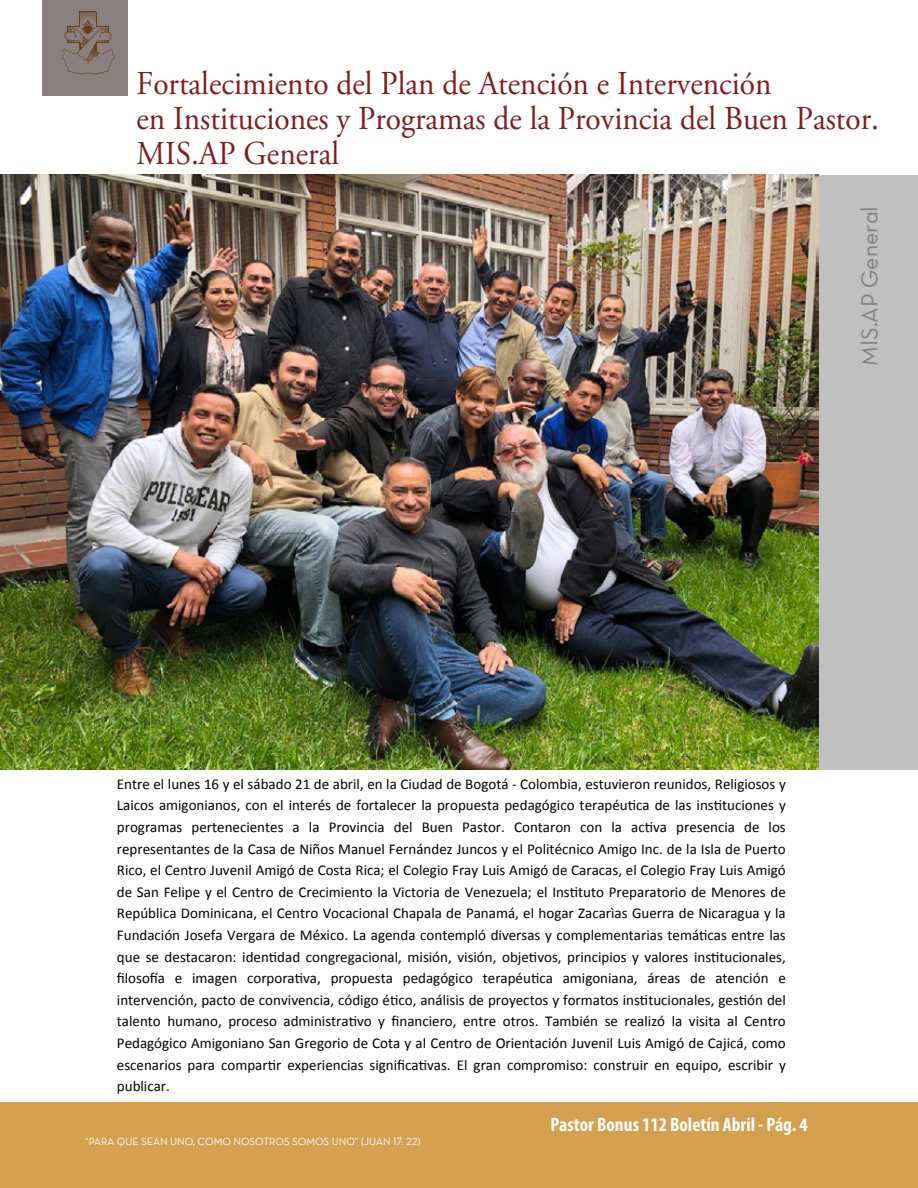
<style>
.page{position:relative;width:918px;height:1188px;background:#fff}
.page>*{position:absolute;margin:0;border:0;box-sizing:border-box;transform-origin:0 0}
.t1{font:33.3px/35px "Adobe Garamond Pro";color:#801d1e;scale:.94 1}
.t2{font:23.7px "Neutra Text Book Alt";color:#808080}
.t3{font:700 condensed 19.5px "Myriad Pro";color:#fff}
.t4{font:15px/21.6px "Calibri";color:#000;text-align:justify}
.t5{font:10.65px "Neutra Text Book Alt";color:#fff}
</style>
<div class="page">
<div style="left:0;top:1103px;width:917px;height:85px;background:#d4a04f"></div>
<div style="left:42px;top:0;width:85px;height:96px;background:#8b8080"></div>
<svg style="left:61px;top:12px;width:54px;height:63px"></svg>
<img style="left:0;top:175px;width:818px;height:594px">
<div style="left:818px;top:175px;width:99px;height:595px;background:#c0c0c0"></div>
<h1 class="t1" style="left:136px;top:67px;width:791px">Fortalecimiento del Plan de Atención e Intervención<br>en Instituciones y Programas de la Provincia del Buen Pastor.<br>MIS.AP General</h1>
<h2 class="t2" style="left:854px;top:366px;width:161px;rotate:-90deg">MIS.AP General</h2>
<p class="t4" style="left:117px;top:773px;width:670px">Entre el lunes 16 y el sábado 21 de abril, en la Ciudad de Bogotá - Colombia, estuvieron reunidos, Religiosos y Laicos amigonianos, con el interés de fortalecer la propuesta pedagógico terapéutica de las instituciones y programas pertenecientes a la Provincia del Buen Pastor. Contaron con la activa presencia de los representantes de la Casa de Niños Manuel Fernández Juncos y el Politécnico Amigo Inc. de la Isla de Puerto Rico, el Centro Juvenil Amigó de Costa Rica; el Colegio Fray Luis Amigó de Caracas, el Colegio Fray Luis Amigó de San Felipe y el Centro de Crecimiento la Victoria de Venezuela; el Instituto Preparatorio de Menores de República Dominicana, el Centro Vocacional Chapala de Panamá, el hogar Zacarìas Guerra de Nicaragua y la Fundación Josefa Vergara de México. La agenda contempló diversas y complementarias temáticas entre las que se destacaron: identidad congregacional, misión, visión, objetivos, principios y valores institucionales, filosofía e imagen corporativa, propuesta pedagógico terapéutica amigoniana, áreas de atención e intervención, pacto de convivencia, código ético, análisis de proyectos y formatos institucionales, gestión del talento humano, proceso administrativo y financiero, entre otros. También se realizó la visita al Centro Pedagógico Amigoniano San Gregorio de Cota y al Centro de Orientación Juvenil Luis Amigó de Cajicá, como escenarios para compartir experiencias significativas. El gran compromiso: construir en equipo, escribir y publicar.</p>
<p class="t5" style="left:85px;top:1135px;width:337px">“PARA QUE SEAN UNO, COMO NOSOTROS SOMOS UNO” (JUAN 17: 22)</p>
<h3 class="t3" style="left:550px;top:1114px;width:258px">Pastor Bonus 112 Boletín Abril - Pág. 4</h3>
</div>
